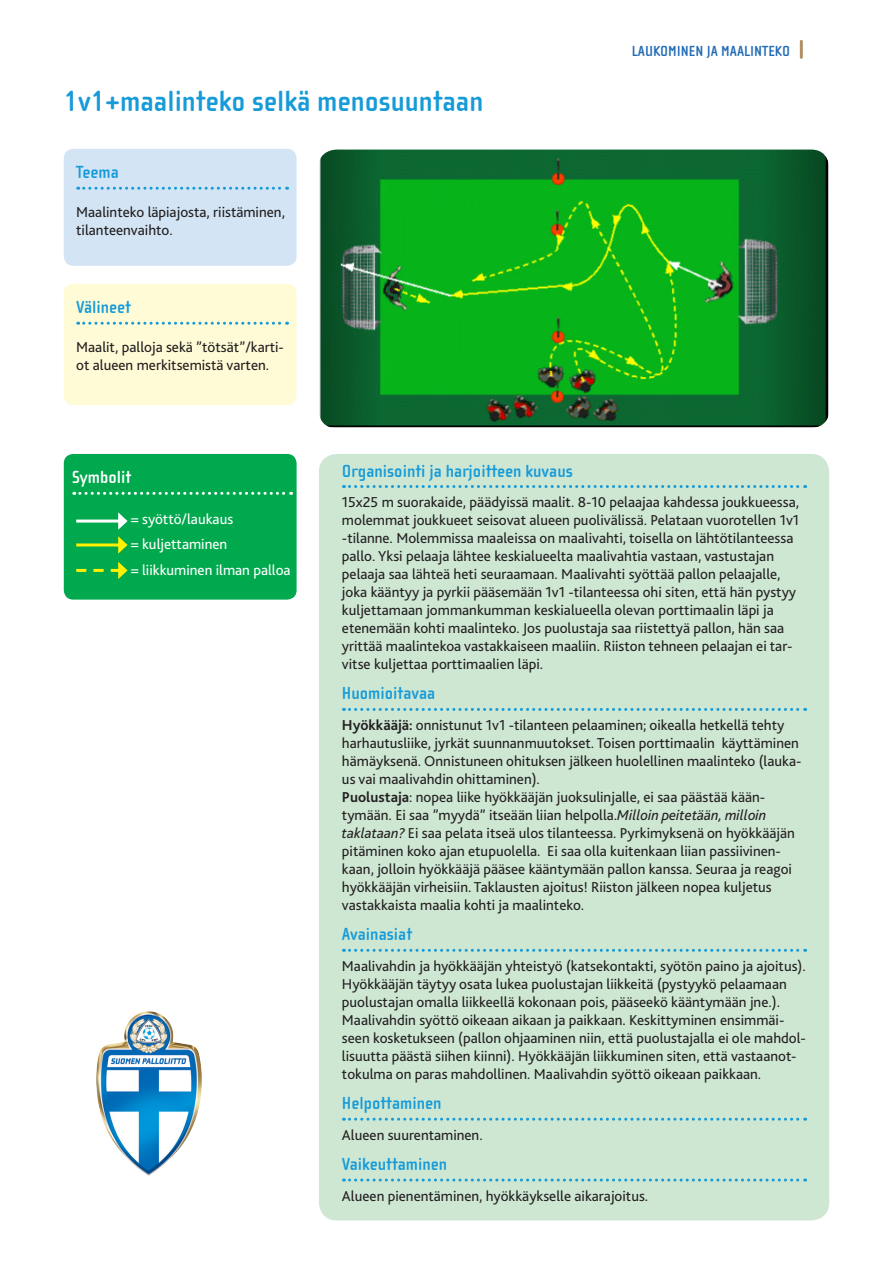
<style>
.page{position:relative;width:893px;height:1263px;background:#fff}
.page>*{position:absolute;margin:0;border:0;box-sizing:border-box;transform-origin:0 0}
.Harjoitusotsikko{font:700 30px "Cholla Sans OT";color:#179bd8}
.Harjoituslaatikko_ot{font:700 18px "Cholla Sans OT";color:#179bd8}
.Harjoituslaatikko_ot-2{font:700 18px "Cholla Sans OT";color:#fff}
.Leipäteksti{font:15px/18px "Bliss 2";color:#231f20}
.Leipäteksti-2{font:15px "Bliss 2";color:#fff}
.Sivunumero{font:700 15px "Cholla Sans OT";color:#226bb5}
.s1{font-weight:700}
.s2{font-style:italic}
</style>
<div class="page">
<div style="left:64px;top:149px;width:233px;height:117px;background:#d3e5f5;border-radius:9px"></div>
<svg style="left:78px;top:187px;width:210px;height:3px"></svg>
<div style="left:319px;top:454px;width:510px;height:766px;background:#cee7d3;border-radius:18px"></div>
<svg style="left:343px;top:485px;width:463px;height:3px"></svg>
<svg style="left:343px;top:708px;width:463px;height:3px"></svg>
<svg style="left:343px;top:949px;width:463px;height:3px"></svg>
<svg style="left:343px;top:1118px;width:463px;height:3px"></svg>
<svg style="left:343px;top:1178px;width:463px;height:3px"></svg>
<hr style="left:800px;top:41px;width:3px;height:16px;background:#b09065">
<div style="left:64px;top:284px;width:233px;height:121px;background:#fffbd6;border-radius:9px"></div>
<svg style="left:78px;top:322px;width:210px;height:3px"></svg>
<div style="left:64px;top:454px;width:233px;height:146px;background:#00a94e;border-radius:9px"></div>
<svg style="left:74px;top:492px;width:218px;height:3px"></svg>
<hr style="left:76px;top:519px;width:45px;height:3px;background:#fff">
<svg style="left:118px;top:512px;width:10px;height:18px"></svg>
<hr style="left:76px;top:543px;width:45px;height:3px;background:#fff101">
<svg style="left:118px;top:536px;width:10px;height:18px"></svg>
<svg style="left:76px;top:562px;width:52px;height:17px"></svg>
<img style="left:96px;top:1011px;width:106px;height:165px">
<img style="left:319px;top:150px;width:510px;height:278px">
<p class="Harjoitusotsikko" style="left:64px;top:85px;width:421px">1v1+maalinteko selkä menosuuntaan</p>
<p class="Harjoituslaatikko_ot" style="left:76px;top:163px;width:44px">Teema</p>
<p class="Leipäteksti" style="left:76px;top:203px;width:210px">Maalinteko läpiajosta, riistäminen, tilanteenvaihto.</p>
<p class="Harjoituslaatikko_ot" style="left:76px;top:298px;width:56px">Välineet</p>
<p class="Leipäteksti" style="left:76px;top:338px;width:209px">Maalit, palloja sekä ”tötsät”/karti&shy;ot alueen merkitsemistä varten.</p>
<p class="Sivunumero" style="left:632px;top:43px;width:160px">LAUKOMINEN JA MAALINTEKO</p>
<p class="Harjoituslaatikko_ot-2" style="left:72px;top:468px;width:60px">Symbolit</p>
<p class="Leipäteksti-2" style="left:131px;top:510px;width:104px">= syöttö/laukaus</p>
<p class="Leipäteksti-2" style="left:131px;top:535px;width:98px">= kuljettaminen</p>
<p class="Leipäteksti-2" style="left:131px;top:560px;width:161px">= liikkuminen ilman palloa</p>
<p class="Harjoituslaatikko_ot" style="left:342px;top:461px;width:232px">Organisointi ja harjoitteen kuvaus</p>
<p class="Leipäteksti" style="left:342px;top:493px;width:459px">15x25 m suorakaide, päädyissä maalit. 8-10 pelaajaa kahdessa joukkueessa, molemmat joukkueet seisovat alueen puolivälissä. Pelataan vuorotellen 1v1 -tilanne. Molemmissa maaleissa on maalivahti, toisella on lähtötilanteessa pallo. Yksi pelaaja lähtee keskialueelta maalivahtia vastaan, vastustajan pelaaja saa lähteä heti seuraamaan. Maalivahti syöttää pallon pelaajalle, joka kääntyy ja pyrkii pääsemään 1v1 -tilanteessa ohi siten, että hän pystyy kuljettamaan jommankumman keskialueella olevan porttimaalin läpi ja etenemään kohti maalinteko. Jos puolustaja saa riistettyä pallon, hän saa yrittää maalintekoa vastakkaiseen maaliin. Riiston tehneen pelaajan ei tar&shy;vitse kuljettaa porttimaalien läpi.</p>
<p class="Harjoituslaatikko_ot" style="left:342px;top:684px;width:95px">Huomioitavaa</p>
<p class="Leipäteksti" style="left:342px;top:716px;width:461px"><span class="s1">Hyökkääjä:</span> onnistunut 1v1 -tilanteen pelaaminen; oikealla hetkellä tehty harhautusliike, jyrkät suunnanmuutokset. Toisen porttimaalin käyttäminen hämäyksenä. Onnistuneen ohituksen jälkeen huolellinen maalinteko (lauka&shy;us vai maalivahdin ohittaminen).</p>
<p class="Leipäteksti" style="left:342px;top:788px;width:455px"><span class="s1">Puolustaja</span>: nopea liike hyökkääjän juoksulinjalle, ei saa päästää kään&shy;tymään. Ei saa ”myydä” itseään liian helpolla.<span class="s2">Milloin peitetään, milloin taklataan?</span> Ei saa pelata itseä ulos tilanteessa. Pyrkimyksenä on hyökkääjän pitäminen koko ajan etupuolella. Ei saa olla kuitenkaan liian passiivinen&shy;kaan, jolloin hyökkääjä pääsee kääntymään pallon kanssa. Seuraa ja reagoi hyökkääjän virheisiin. Taklausten ajoitus! Riiston jälkeen nopea kuljetus vastakkaista maalia kohti ja maalinteko.</p>
<p class="Harjoituslaatikko_ot" style="left:342px;top:925px;width:72px">Avainasiat</p>
<p class="Leipäteksti" style="left:342px;top:957px;width:466px">Maalivahdin ja hyökkääjän yhteistyö (katsekontakti, syötön paino ja ajoitus).<br>Hyökkääjän täytyy osata lukea puolustajan liikkeitä (pystyykö pelaamaan puolustajan omalla liikkeellä kokonaan pois, pääseekö kääntymään jne.).<br>Maalivahdin syöttö oikeaan aikaan ja paikkaan. Keskittyminen ensimmäi&shy;seen kosketukseen (pallon ohjaaminen niin, että puolustajalla ei ole mahdol&shy;lisuutta päästä siihen kiinni). Hyökkääjän liikkuminen siten, että vastaanot&shy;tokulma on paras mahdollinen. Maalivahdin syöttö oikeaan paikkaan.</p>
<p class="Harjoituslaatikko_ot" style="left:342px;top:1093px;width:101px">Helpottaminen</p>
<p class="Leipäteksti" style="left:342px;top:1125px;width:142px">Alueen suurentaminen.</p>
<p class="Harjoituslaatikko_ot" style="left:342px;top:1154px;width:107px">Vaikeuttaminen</p>
<p class="Leipäteksti" style="left:342px;top:1186px;width:308px">Alueen pienentäminen, hyökkäykselle aikarajoitus.</p>
</div>
